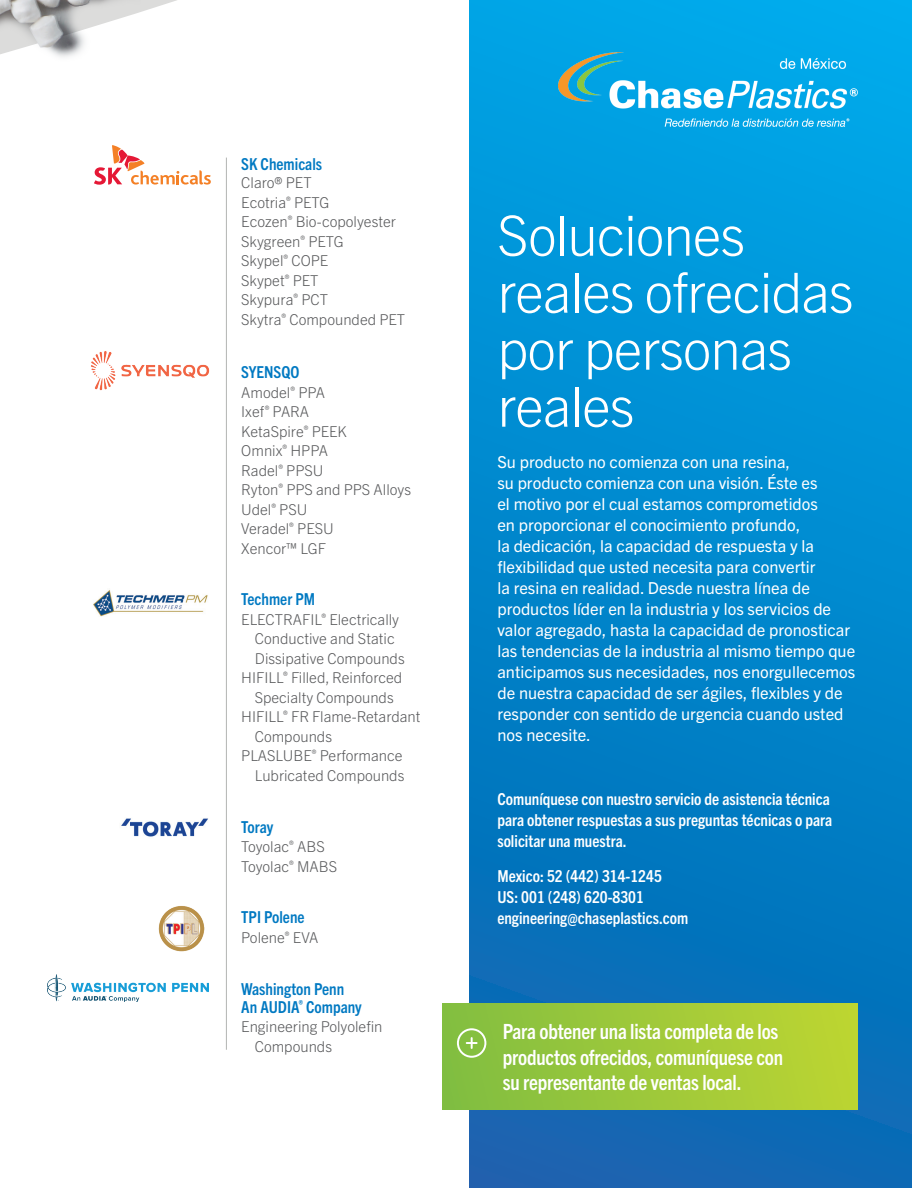
<style>
.page{position:relative;width:912px;height:1188px;background:#fff}
.page>*{position:absolute;margin:0;border:0;box-sizing:border-box;transform-origin:0 0}
.t1{font:300 55.5px/57px "Trade Gothic Next LT Pro";letter-spacing:-.02em;color:#fff}
.t2{font:700 condensed 21px/25.5px "Trade Gothic Next LT Pro";letter-spacing:-.01em;color:#fff}
.t3{font:16.5px/21px "Trade Gothic Next LT Pro";color:#fff}
.t4{font:700 condensed 16.5px/21px "Trade Gothic Next LT Pro";color:#fff}
.t5{font:700 condensed 16.5px/18px "Trade Gothic Next LT Pro";color:#0079c2}
.t6{font:300 15px/19.5px "Trade Gothic Next LT Pro";color:#57585a}
</style>
<div class="page">
<img style="left:0;top:0;width:175px;height:57px">
<img style="left:0;top:0;width:89px;height:48px">
<div style="left:469px;top:0;width:442px;height:1188px;background:linear-gradient(to bottom,#00a8ea,#0b67af)"></div>
<img style="left:558px;top:53px;width:299px;height:73px">
<svg style="left:94px;top:145px;width:117px;height:40px"></svg>
<hr style="left:226px;top:158px;width:1px;height:892px;background:#b2b4b2">
<img style="left:158px;top:906px;width:46px;height:45px">
<img style="left:121px;top:818px;width:87px;height:19px">
<img style="left:93px;top:590px;width:115px;height:27px">
<div style="left:442px;top:1004px;width:415px;height:105px;background:linear-gradient(to right,#80bd41,#bdd532)"></div>
<svg style="left:457px;top:1028px;width:29px;height:30px"></svg>
<img style="left:48px;top:974px;width:161px;height:28px">
<img style="left:91px;top:351px;width:119px;height:40px">
<p class="t5" style="left:241px;top:154px;width:82px">SK Chemicals</p>
<p class="t6" style="left:241px;top:172px;width:165px">Claro® PET<br>Ecotria<sup>®</sup> PETG<br>Ecozen<sup>®</sup> Bio-copolyester<br>Skygreen<sup>®</sup> PETG<br>Skypel<sup>®</sup> COPE<br>Skypet<sup>®</sup> PET<br>Skypura<sup>®</sup> PCT<br>Skytra<sup>®</sup> Compounded PET</p>
<p class="t5" style="left:241px;top:362px;width:60px">SYENSQO</p>
<p class="t6" style="left:241px;top:381px;width:171px">Amodel<sup>®</sup> PPA<br>Ixef<sup>®</sup> PARA<br>KetaSpire<sup>®</sup> PEEK<br>Omnix<sup>®</sup> HPPA<br>Radel<sup>®</sup> PPSU<br>Ryton<sup>®</sup> PPS and PPS Alloys<br>Udel<sup>®</sup> PSU<br>Veradel<sup>®</sup> PESU<br>Xencor™ LGF</p>
<p class="t5" style="left:241px;top:589px;width:75px">Techmer PM</p>
<p class="t6" style="left:241px;top:609px;width:159px">ELECTRAFIL<sup>®</sup> Electrically</p>
<p class="t6" style="left:255px;top:628px;width:141px">Conductive and Static</p>
<p class="t6" style="left:255px;top:648px;width:151px">Dissipative Compounds</p>
<p class="t6" style="left:241px;top:667px;width:162px">HIFILL<sup>®</sup> Filled, Reinforced</p>
<p class="t6" style="left:255px;top:687px;width:140px">Specialty Compounds</p>
<p class="t6" style="left:241px;top:706px;width:181px">HIFILL<sup>®</sup> FR Flame-Retardant</p>
<p class="t6" style="left:255px;top:726px;width:79px">Compounds</p>
<p class="t6" style="left:241px;top:745px;width:163px">PLASLUBE<sup>®</sup> Performance</p>
<p class="t6" style="left:255px;top:765px;width:151px">Lubricated Compounds</p>
<p class="t5" style="left:241px;top:817px;width:34px">Toray</p>
<p class="t6" style="left:241px;top:836px;width:97px">Toyolac<sup>®</sup> ABS<br>Toyolac<sup>®</sup> MABS</p>
<p class="t5" style="left:241px;top:907px;width:65px">TPI Polene</p>
<p class="t6" style="left:241px;top:927px;width:79px">Polene<sup>®</sup> EVA</p>
<p class="t5" style="left:241px;top:979px;width:122px">Washington Penn<br>An AUDIA<sup>®</sup> Company</p>
<p class="t6" style="left:255px;top:1016px;width:129px;text-indent:-14px">Engineering Polyolefin<br>Compounds</p>
<h1 class="t1" style="left:497px;top:203px;width:357px">Soluciones reales ofrecidas por personas reales</h1>
<p class="t3" style="left:497px;top:450px;width:359px">Su producto no comienza con una resina,<br>su producto comienza con una visión. Éste es<br>el motivo por el cual estamos comprometidos<br>en proporcionar el conocimiento profundo,<br>la dedicación, la capacidad de respuesta y la flexibilidad que usted necesita para convertir<br>la resina en realidad. Desde nuestra línea de productos líder en la industria y los servicios de valor agregado, hasta la capacidad de pronosticar las tendencias de la industria al mismo tiempo que anticipamos sus necesidades, nos enorgullecemos de nuestra capacidad de ser ágiles, flexibles y de responder con sentido de urgencia cuando usted nos necesite.</p>
<p class="t4" style="left:497px;top:788px;width:336px">Comuníquese con nuestro servicio de asistencia técnica para obtener respuestas a sus preguntas técnicas o para solicitar una muestra.</p>
<p class="t4" style="left:497px;top:864px;width:192px">Mexico: 52 (442) 314-1245<br>US: 001 (248) 620-8301 engineering@chaseplastics.com</p>
<p class="t2" style="left:502px;top:1017px;width:282px">Para obtener una lista completa de los productos ofrecidos, comuníquese con su representante de ventas local.</p>
</div>
